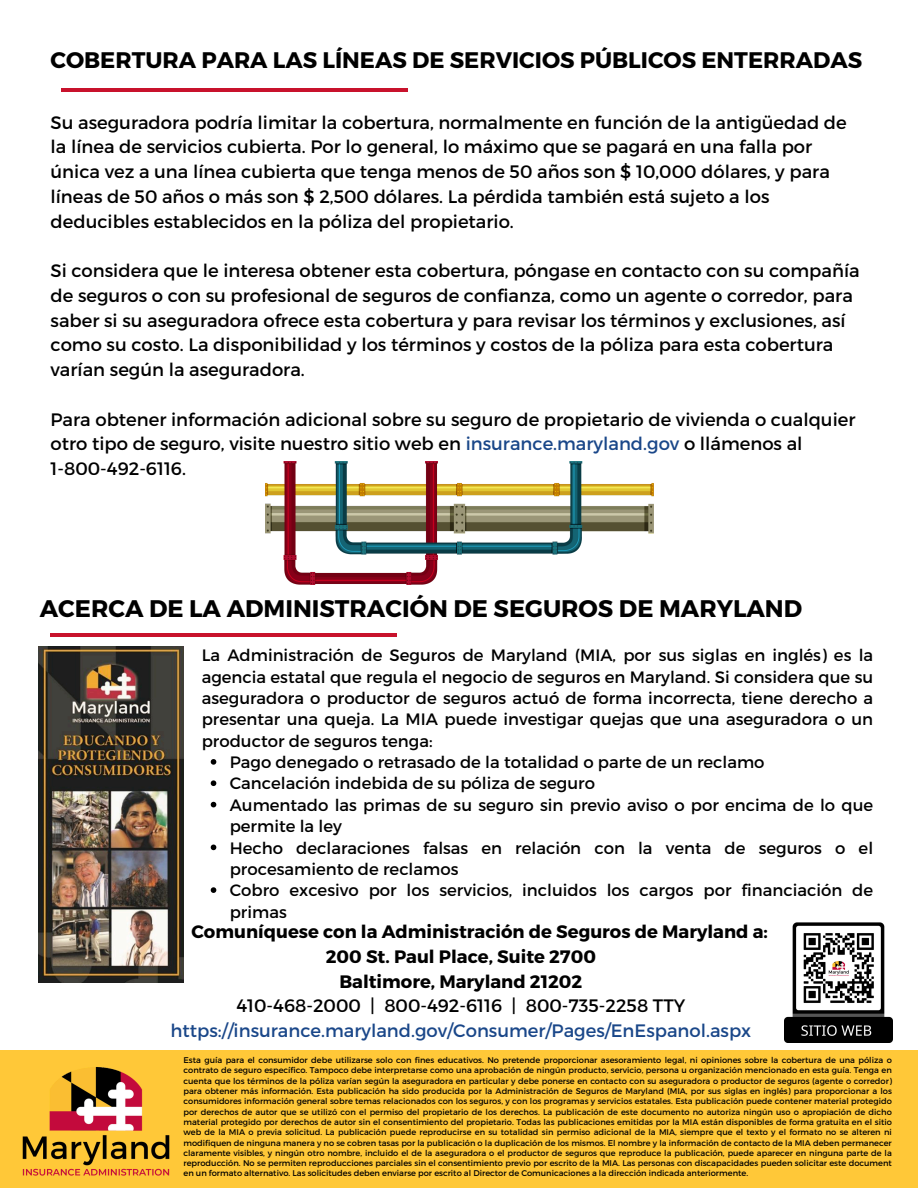
<style>
.page{position:relative;width:918px;height:1188px;background:#fff}
.page>*{position:absolute;margin:0;border:0;box-sizing:border-box;transform-origin:0 0}
.t1{font:700 24px "Montserrat";color:#000}
.t2{font:700 22.5px "Montserrat";color:#000}
.t3{font:18px/24.8px "Montserrat";color:#000}
.t4{font:700 18px "Montserrat";color:#000}
.t5{font:18px "Montserrat";color:#1a4789}
.t6{font:16.5px/21.3px "Montserrat";color:#000}
.t7{font:8.25px/10.4px "Montserrat";color:#000;text-align:justify}
.s1{color:#1a4789}
</style>
<div class="page">
<hr style="left:61px;top:88px;width:347px;height:4px;background:#c8122c">
<img style="left:265px;top:462px;width:388px;height:122px">
<div style="left:0;top:1050px;width:918px;height:138px;background:#ffc838"></div>
<hr style="left:50px;top:633px;width:347px;height:4px;background:#c8122c">
<img style="left:23px;top:1067px;width:146px;height:109px">
<img style="left:784px;top:922px;width:108px;height:121px">
<img style="left:38px;top:646px;width:145px;height:336px">
<svg style="left:211px;top:759px;width:5px;height:6px"></svg>
<svg style="left:211px;top:780px;width:5px;height:6px"></svg>
<svg style="left:211px;top:802px;width:5px;height:5px"></svg>
<svg style="left:211px;top:845px;width:5px;height:5px"></svg>
<svg style="left:211px;top:887px;width:5px;height:6px"></svg>
<h2 class="t2" style="left:51px;top:45px;width:813px">COBERTURA PARA LAS LÍNEAS DE SERVICIOS PÚBLICOS ENTERRADAS</h2>
<p class="t3" style="left:51px;top:109px;width:798px">Su aseguradora podría limitar la cobertura, normalmente en función de la antigüedad de la línea de servicios cubierta. Por lo general, lo máximo que se pagará en una falla por única vez a una línea cubierta que tenga menos de 50 años son $ 10,000 dólares, y para líneas de 50 años o más son $ 2,500 dólares. La pérdida también está sujeto a los deducibles establecidos en la póliza del propietario.</p>
<h2 class="t3" style="left:51px;top:258px;width:811px">Si considera que le interesa obtener esta cobertura, póngase en contacto con su compañía de seguros o con su profesional de seguros de confianza, como un agente o corredor, para saber si su aseguradora ofrece esta cobertura y para revisar los términos y exclusiones, así como su costo. La disponibilidad y los términos y costos de la póliza para esta cobertura varían según la aseguradora.</h2>
<h2 class="t3" style="left:51px;top:406px;width:806px">Para obtener información adicional sobre su seguro de propietario de vivienda o cualquier otro tipo de seguro, visite nuestro sitio web en <span class="s1">insurance.maryland.gov</span> o llámenos al<br>1-800-492-6116.</h2>
<p class="t1" style="left:40px;top:593px;width:764px">ACERCA DE LA ADMINISTRACIÓN DE SEGUROS DE MARYLAND</p>
<p class="t6" style="left:202px;top:644px;width:673px;text-align:justify">La Administración de Seguros de Maryland (MIA, por sus siglas en inglés) es la agencia estatal que regula el negocio de seguros en Maryland. Si considera que su aseguradora o productor de seguros actuó de forma incorrecta, tiene derecho a presentar una queja. La MIA puede investigar quejas que una aseguradora o un productor de seguros tenga:</p>
<p class="t6" style="left:230px;top:751px;width:536px">Pago denegado o retrasado de la totalidad o parte de un reclamo</p>
<p class="t6" style="left:230px;top:772px;width:367px">Cancelación indebida de su póliza de seguro</p>
<p class="t6" style="left:230px;top:793px;width:645px">Aumentado las primas de su seguro sin previo aviso o por encima de lo que permite la ley</p>
<p class="t6" style="left:230px;top:836px;width:645px">Hecho declaraciones falsas en relación con la venta de seguros o el procesamiento de reclamos</p>
<h2 class="t6" style="left:230px;top:879px;width:645px">Cobro excesivo por los servicios, incluidos los cargos por financiación de primas</h2>
<h1 class="t4" style="left:191px;top:920px;width:578px">Comuníquese con la Administración de Seguros de Maryland a:</h1>
<h1 class="t4" style="left:326px;top:945px;width:272px">200 St. Paul Place, Suite 2700</h1>
<h1 class="t4" style="left:339px;top:970px;width:245px">Baltimore, Maryland 21202</h1>
<h1 class="t3" style="left:236px;top:993px;width:450px">410-468-2000 | 800-492-6116 | 800-735-2258 TTY</h1>
<h1 class="t5" style="left:171px;top:1019px;width:582px">https://insurance.maryland.gov/Consumer/Pages/EnEspanol.aspx</h1>
<p class="t7" style="left:184px;top:1054px;width:710px">Esta guía para el consumidor debe utilizarse solo con fines educativos. No pretende proporcionar asesoramiento legal, ni opiniones sobre la cobertura de una póliza o contrato de seguro específico. Tampoco debe interpretarse como una aprobación de ningún producto, servicio, persona u organización mencionado en esta guía. Tenga en cuenta que los términos de la póliza varían según la aseguradora en particular y debe ponerse en contacto con su aseguradora o productor de seguros (agente o corredor) para obtener más información. Esta publicación ha sido producida por la Administración de Seguros de Maryland (MIA, por sus siglas en inglés) para proporcionar a los consumidores información general sobre temas relacionados con los seguros, y con los programas y servicios estatales. Esta publicación puede contener material protegido por derechos de autor que se utilizó con el permiso del propietario de los derechos. La publicación de este documento no autoriza ningún uso o apropiación de dicho material protegido por derechos de autor sin el consentimiento del propietario. Todas las publicaciones emitidas por la MIA están disponibles de forma gratuita en el sitio web de la MIA o previa solicitud. La publicación puede reproducirse en su totalidad sin permiso adicional de la MIA, siempre que el texto y el formato no se alteren ni modifiquen de ninguna manera y no se cobren tasas por la publicación o la duplicación de los mismos. El nombre y la información de contacto de la MIA deben permanecer claramente visibles, y ningún otro nombre, incluido el de la aseguradora o el productor de seguros que reproduce la publicación, puede aparecer en ninguna parte de la reproducción. No se permiten reproducciones parciales sin el consentimiento previo por escrito de la MIA. Las personas con discapacidades pueden solicitar este document en un formato alternativo. Las solicitudes deben enviarse por escrito al Director de Comunicaciones a la dirección indicada anteriormente.</p>
</div>
